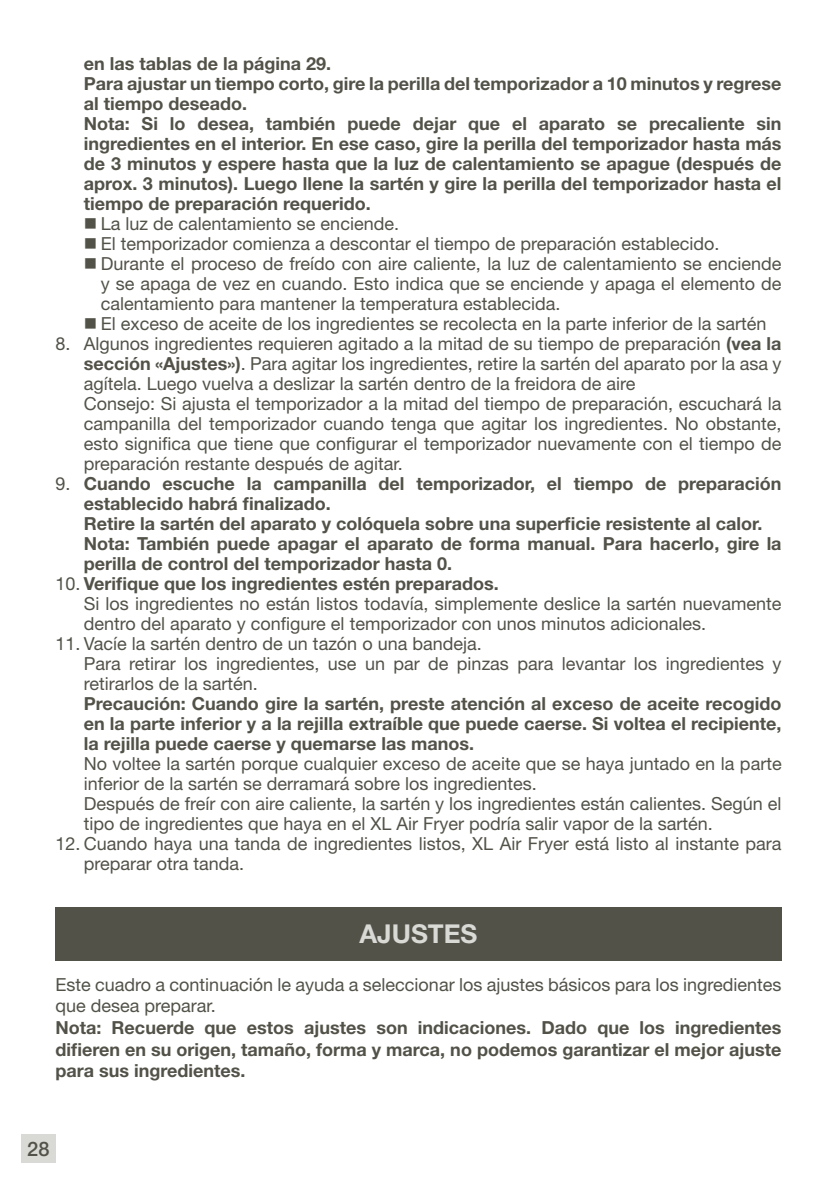
<style>
.page{position:relative;width:837px;height:1191px;background:#fff}
.page>*{position:absolute;margin:0;border:0;box-sizing:border-box;transform-origin:0 0}
.t1{font:700 26px "Helvetica Neue LT Std";color:#d9d9d5}
.t2{font:500 20px "Helvetica Neue LT Std";color:#535249}
.t3{font:18px/20px "Helvetica Neue LT Std";color:#535249}
.t4{font:700 18px/20px "Helvetica Neue LT Std";color:#535249;text-align:justify}
.s1{font-weight:700}
.s2{font-weight:400}
</style>
<div class="page">
<div style="left:21px;top:1134px;width:34px;height:28px;background:#d9d9d5"></div>
<div style="left:55px;top:907px;width:726px;height:54px;background:#535249"></div>
<p class="t4" style="left:84px;top:53px;width:699px;text-align:left">en las tablas de la página 29.<br>Para ajustar un tiempo corto, gire la perilla del temporizador a 10 minutos y regrese al tiempo deseado.<br>Nota: Si lo desea, también puede dejar que el aparato se precaliente sin ingredientes en el interior. En ese caso, gire la perilla del temporizador hasta más de 3 minutos y espere hasta que la luz de calentamiento se apague (después de aprox. 3 minutos). Luego llene la sartén y gire la perilla del temporizador hasta el tiempo de preparación requerido.</p>
<p class="t3" style="left:101px;top:213px;width:682px">La luz de calentamiento se enciende.<br>El temporizador comienza a descontar el tiempo de preparación establecido.<br>Durante el proceso de freído con aire caliente, la luz de calentamiento se enciende y se apaga de vez en cuando. Esto indica que se enciende y apaga el elemento de calentamiento para mantener la temperatura establecida.<br>El exceso de aceite de los ingredientes se recolecta en la parte inferior de la sartén</p>
<p class="t3" style="left:84px;top:333px;width:699px;text-indent:-28px">8. Algunos ingredientes requieren agitado a la mitad de su tiempo de preparación <span class="s1">(vea la sección «Ajustes»)</span>. Para agitar los ingredientes, retire la sartén del aparato por la asa y agítela. Luego vuelva a deslizar la sartén dentro de la freidora de aire<br>Consejo: Si ajusta el temporizador a la mitad del tiempo de preparación, escuchará la campanilla del temporizador cuando tenga que agitar los ingredientes. No obstante, esto significa que tiene que configurar el temporizador nuevamente con el tiempo de preparación restante después de agitar.</p>
<p class="t4" style="left:84px;top:473px;width:699px;text-align:left;text-indent:-28px"><span class="s2">9.</span> Cuando escuche la campanilla del temporizador, el tiempo de preparación establecido habrá finalizado.<br>Retire la sartén del aparato y colóquela sobre una superficie resistente al calor.<br>Nota: También puede apagar el aparato de forma manual. Para hacerlo, gire la perilla de control del temporizador hasta 0.</p>
<p class="t3" style="left:84px;top:573px;width:699px;text-indent:-28px">10. <span class="s1">Verifique que los ingredientes estén preparados.<br></span>Si los ingredientes no están listos todavía, simplemente deslice la sartén nuevamente dentro del aparato y configure el temporizador con unos minutos adicionales.</p>
<p class="t3" style="left:84px;top:633px;width:699px;text-indent:-28px">11. Vacíe la sartén dentro de un tazón o una bandeja.<br>Para retirar los ingredientes, use un par de pinzas para levantar los ingredientes y retirarlos de la sartén.</p>
<p class="t4" style="left:84px;top:693px;width:699px">Precaución: Cuando gire la sartén, preste atención al exceso de aceite recogido en la parte inferior y a la rejilla extraíble que puede caerse. Si voltea el recipiente, la rejilla puede caerse y quemarse las manos.</p>
<p class="t3" style="left:84px;top:753px;width:699px">No voltee la sartén porque cualquier exceso de aceite que se haya juntado en la parte inferior de la sartén se derramará sobre los ingredientes.<br>Después de freír con aire caliente, la sartén y los ingredientes están calientes. Según el tipo de ingredientes que haya en el XL Air Fryer podría salir vapor de la sartén.</p>
<p class="t3" style="left:84px;top:833px;width:699px;text-indent:-28px">12. Cuando haya una tanda de ingredientes listos, XL Air Fryer está listo al instante para preparar otra tanda.</p>
<h1 class="t1" style="left:359px;top:918px;width:120px">AJUSTES</h1>
<p class="t3" style="left:55px;top:973px;width:727px;line-height:21.6px">Este cuadro a continuación le ayuda a seleccionar los ajustes básicos para los ingredientes que desea preparar.</p>
<p class="t4" style="left:55px;top:1016px;width:727px;line-height:21.6px">Nota: Recuerde que estos ajustes son indicaciones. Dado que los ingredientes difieren en su origen, tamaño, forma y marca, no podemos garantizar el mejor ajuste para sus ingredientes.</p>
<p class="t2" style="left:27px;top:1136px;width:24px">28</p>
</div>
